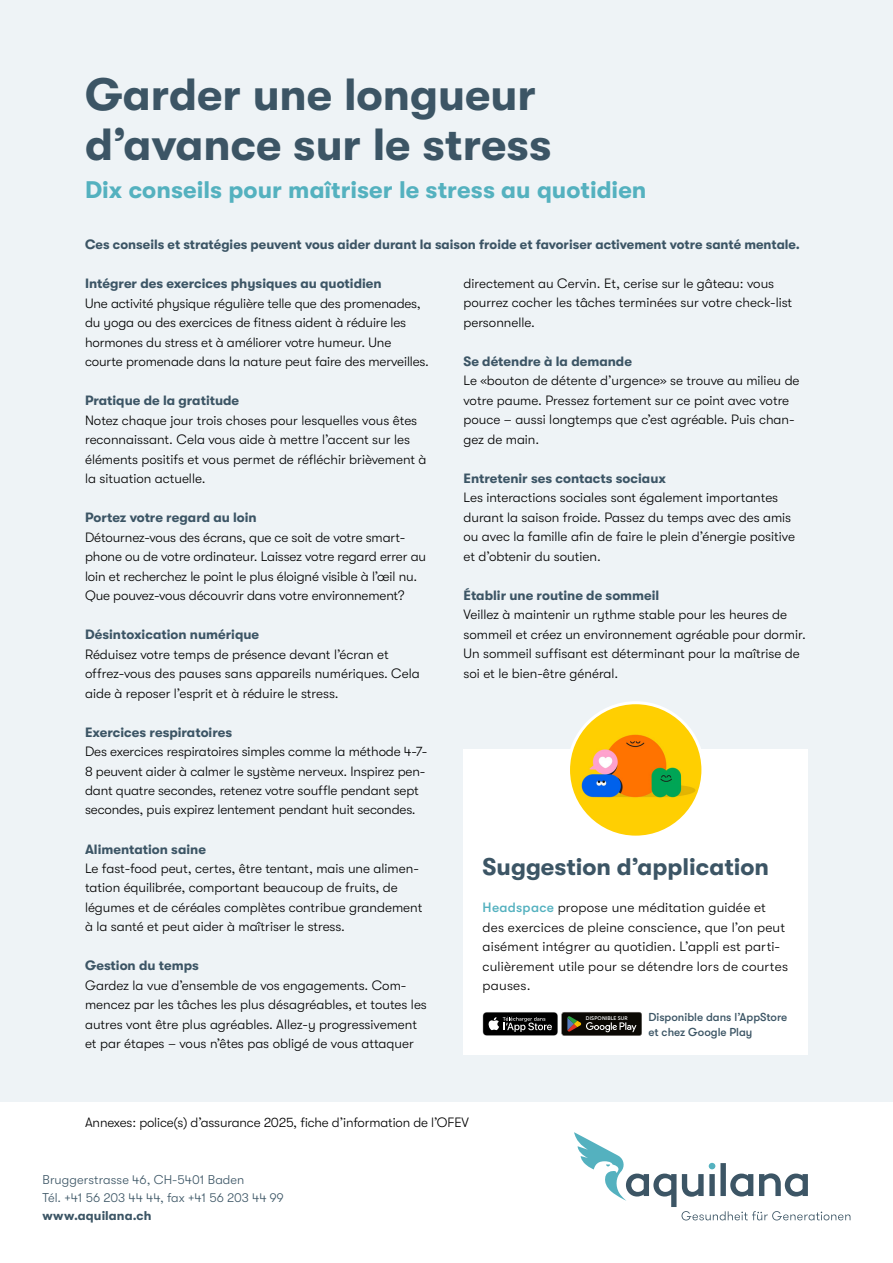
<style>
.page{position:relative;width:893px;height:1263px;background:#fff}
.page>*{position:absolute;margin:0;border:0;box-sizing:border-box;transform-origin:0 0}
.t1{font:700 45px/49.5px "GT Walsheim";color:#3c5565}
.t2{font:700 24px "GT Walsheim";letter-spacing:.005em;color:#54b1bf}
.t3{font:700 24px "GT Walsheim";color:#3c5565}
.t4{font:300 13.5px/19.5px "GT Walsheim";color:#000}
.t5{font:700 13.5px "GT Walsheim";color:#3c5565}
.t6{font:300 12.75px/18px "GT Walsheim";letter-spacing:.005em;color:#3c5565}
.t7{font:700 12.75px "GT Walsheim";letter-spacing:.01em;color:#3c5565}
.t8{font:500 11.55px/15px "GT Walsheim";color:#3c5565}
.t9{font:500 5.25px "Google Sans";letter-spacing:.02em;color:#fff}
.s1{font-weight:500;color:#54b1bf}
</style>
<div class="page">
<div style="left:0;top:0;width:893px;height:1101px;background:#eef3f6"></div>
<svg style="left:574px;top:1132px;width:276px;height:88px"></svg>
<div style="left:463px;top:749px;width:345px;height:305px;background:#fff"></div>
<div style="left:568px;top:703px;width:135px;height:134px;background:#ffcf02;border-radius:50%"></div>
<img style="left:571px;top:718px;width:130px;height:97px">
<div style="left:567px;top:701px;width:137px;height:138px;border:3px solid #fff;border-radius:50%"></div>
<svg style="left:483px;top:1012px;width:159px;height:24px;background:#363431"></svg>
<h1 class="t1" style="left:85px;top:70px;width:468px">Garder une longueur d’avance sur le stress</h1>
<h2 class="t2" style="left:85px;top:176px;width:563px">Dix conseils pour maîtriser le stress au quotidien</h2>
<p class="t5" style="left:85px;top:237px;width:716px">Ces conseils et stratégies peuvent vous aider durant la saison froide et favoriser activement votre santé mentale.</p>
<p class="t5" style="left:85px;top:276px;width:298px">Intégrer des exercices physiques au quotidien</p>
<p class="t4" style="left:85px;top:293px;width:345px">Une activité physique régulière telle que des promenades, du yoga ou des exercices de fitness aident à réduire les hormones du stress et à améliorer votre humeur. Une courte promenade dans la nature peut faire des merveilles.</p>
<p class="t5" style="left:85px;top:393px;width:156px">Pratique de la gratitude</p>
<p class="t4" style="left:85px;top:410px;width:343px">Notez chaque jour trois choses pour lesquelles vous êtes reconnaissant. Cela vous aide à mettre l’accent sur les éléments positifs et vous permet de réfléchir brièvement à la situation actuelle.</p>
<p class="t5" style="left:85px;top:510px;width:173px">Portez votre regard au loin</p>
<p class="t4" style="left:85px;top:527px;width:343px">Détournez-vous des écrans, que ce soit de votre smart&shy;phone ou de votre ordinateur. Laissez votre regard errer au loin et recherchez le point le plus éloigné visible à l’œil nu.<br>Que pouvez-vous découvrir dans votre environnement?</p>
<p class="t5" style="left:85px;top:627px;width:176px">Désintoxication numérique</p>
<p class="t4" style="left:85px;top:644px;width:336px">Réduisez votre temps de présence devant l’écran et offrez-vous des pauses sans appareils numériques. Cela aide à reposer l’esprit et à réduire le stress.</p>
<p class="t5" style="left:85px;top:724px;width:149px">Exercices respiratoires</p>
<p class="t4" style="left:85px;top:742px;width:344px">Des exercices respiratoires simples comme la méthode 4-7- 8 peuvent aider à calmer le système nerveux. Inspirez pen&shy;dant quatre secondes, retenez votre souffle pendant sept secondes, puis expirez lentement pendant huit secondes.</p>
<p class="t5" style="left:85px;top:841px;width:122px">Alimentation saine</p>
<p class="t4" style="left:85px;top:859px;width:339px">Le fast-food peut, certes, être tentant, mais une alimen&shy;tation équilibrée, comportant beaucoup de fruits, de légumes et de céréales complètes contribue grandement à la santé et peut aider à maîtriser le stress.</p>
<p class="t5" style="left:85px;top:958px;width:115px">Gestion du temps</p>
<p class="t4" style="left:85px;top:976px;width:343px">Gardez la vue d’ensemble de vos engagements. Com&shy;mencez par les tâches les plus désagréables, et toutes les autres vont être plus agréables. Allez-y progressivement et par étapes – vous n’êtes pas obligé de vous attaquer</p>
<p class="t4" style="left:463px;top:274px;width:330px">directement au Cervin. Et, cerise sur le gâteau: vous pourrez cocher les tâches terminées sur votre check-list personnelle.</p>
<p class="t5" style="left:463px;top:354px;width:170px">Se détendre à la demande</p>
<p class="t4" style="left:463px;top:371px;width:338px">Le «bouton de détente d’urgence» se trouve au milieu de votre paume. Pressez fortement sur ce point avec votre pouce – aussi longtemps que c’est agréable. Puis chan&shy;gez de main.</p>
<p class="t5" style="left:463px;top:471px;width:204px">Entretenir ses contacts sociaux</p>
<p class="t4" style="left:463px;top:488px;width:333px">Les interactions sociales sont également importantes durant la saison froide. Passez du temps avec des amis ou avec la famille afin de faire le plein d’énergie positive et d’obtenir du soutien.</p>
<p class="t5" style="left:463px;top:588px;width:197px">Établir une routine de sommeil</p>
<p class="t4" style="left:463px;top:605px;width:344px">Veillez à maintenir un rythme stable pour les heures de sommeil et créez un environnement agréable pour dormir.<br>Un sommeil suffisant est déterminant pour la maîtrise de soi et le bien-être général.</p>
<h2 class="t3" style="left:483px;top:854px;width:288px">Suggestion d’application</h2>
<p class="t4" style="left:483px;top:898px;width:307px"><span class="s1">Headspace</span> propose une méditation guidée et des exercices de pleine conscience, que l’on peut aisément intégrer au quotidien. L’appli est parti&shy;culièrement utile pour se détendre lors de courtes pauses.</p>
<p class="t8" style="left:648px;top:1009px;width:140px">Disponible dans l’AppStore et chez Google Play</p>
<p class="t9" style="left:586px;top:1014px;width:43px">DISPONIBLE SUR</p>
<p class="t4" style="left:85px;top:1112px;width:385px">Annexes: police(s) d’assurance 2025, fiche d’information de l’OFEV</p>
<p class="t6" style="left:43px;top:1171px;width:243px">Bruggerstrasse 46, CH-5401 Baden<br>Tél. +41 56 203 44 44, fax +41 56 203 44 99</p>
<p class="t7" style="left:43px;top:1209px;width:111px">www.aquilana.ch</p>
</div>
